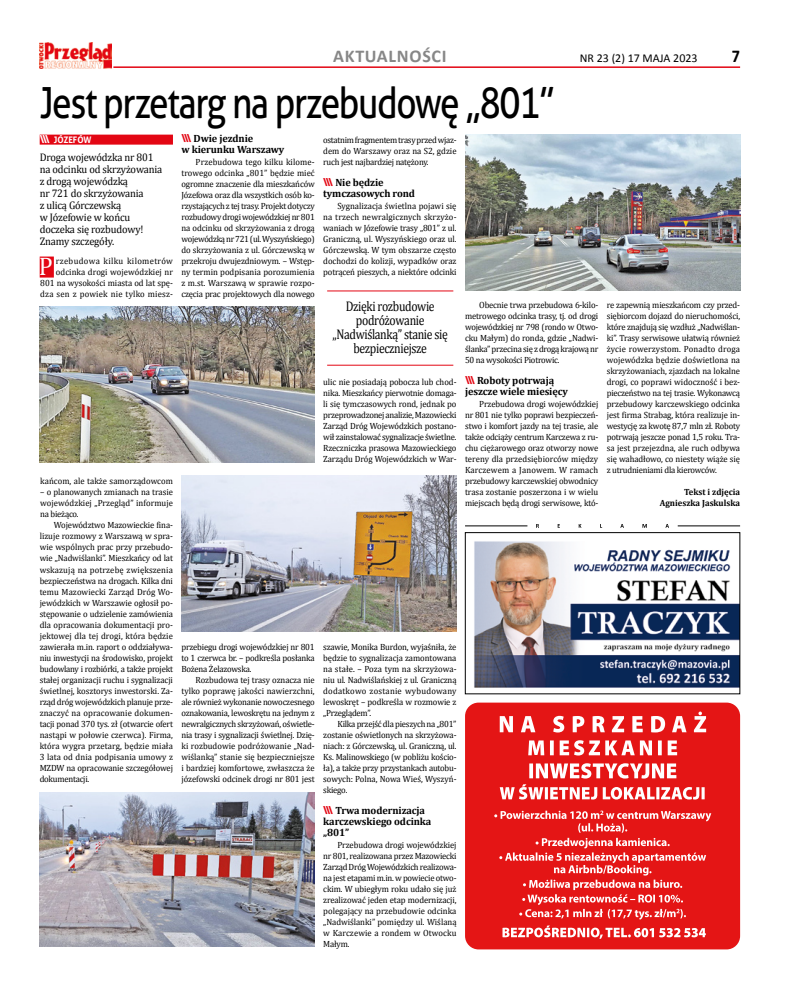
<style>
.page{position:relative;width:794px;height:993px;background:#fff}
.page>*{position:absolute;margin:0;border:0;box-sizing:border-box;transform-origin:0 0}
.t1{font:43px "Aller";letter-spacing:-.04em;color:#000;scale:.82 1}
.t2{font:25.5px "Cambria";color:#fff;scale:.96 1}
.t3{font:700 18px "Calibri";letter-spacing:.04em;color:#878787}
.t4{font:700 18px "Calibri";color:#000;scale:.9 1}
.t5{font:14px/14px "Cambria";letter-spacing:-.03em;color:#000;text-align:center;scale:.84 1}
.t6{font:12px "Calibri";color:#000}
.t7{font:11px/12px "Cambria";letter-spacing:-.015em;color:#000;scale:.95 1}
.t8{font:700 10.5px/11px "Cambria";letter-spacing:-.01em;color:#000}
.t9{font:9px/11px "Cambria";letter-spacing:-.01em;color:#000;text-align:justify;scale:.96 1}
.t10{font:700 9px/11px "Cambria";color:#000;text-align:right;scale:.96 1}
.t11{font:700 9px "Aller";color:#fff;scale:.96 1}
.s1{font-size:11px}
.s2{font-family:"Aller";font-size:11px;color:#e30613}
</style>
<div class="page">
<svg style="left:39px;top:43px;width:73px;height:25px"></svg>
<img style="left:40px;top:43px;width:71px;height:25px">
<hr style="left:113px;top:66px;width:627px;height:2px;background:#e30613">
<img style="left:474px;top:541px;width:264px;height:147px">
<div style="left:465px;top:532px;width:275px;height:161px;border:1px solid #000"></div>
<div style="left:466px;top:703px;width:272px;height:244px;background:#e41515;border-radius:12px"></div>
<div style="left:465px;top:702px;width:275px;height:247px;border:3px solid #e41515;border-radius:12px"></div>
<svg style="left:502px;top:925px;width:204px;height:13px"></svg>
<svg style="left:494px;top:810px;width:217px;height:109px"></svg>
<svg style="left:500px;top:784px;width:204px;height:15px"></svg>
<svg style="left:529px;top:763px;width:147px;height:15px"></svg>
<svg style="left:528px;top:740px;width:149px;height:15px"></svg>
<svg style="left:500px;top:711px;width:206px;height:21px"></svg>
<div style="left:40px;top:134px;width:133px;height:10px;background:#e30613"></div>
<div style="left:40px;top:256px;width:14px;height:21px;background:#e30613"></div>
<img style="left:465px;top:135px;width:275px;height:156px">
<img style="left:40px;top:307px;width:275px;height:155px">
<img style="left:181px;top:475px;width:275px;height:156px">
<img style="left:40px;top:792px;width:275px;height:154px">
<hr style="left:465px;top:525px;width:62px;height:1px;background:#000">
<hr style="left:677px;top:525px;width:63px;height:1px;background:#000">
<svg style="left:536px;top:524px;width:133px;height:3px"></svg>
<hr style="left:327px;top:290px;width:126px;height:1px;background:#e30613">
<hr style="left:327px;top:364px;width:126px;height:1px;background:#e30613">
<h3 class="t3" style="left:333px;top:45px;width:115px">AKTUALNOŚCI</h3>
<h3 class="t6" style="left:580px;top:51px;width:119px">NR 23 (2) 17 MAJA 2023</h3>
<h3 class="t4" style="left:731px;top:45px;width:11px">7</h3>
<h1 class="t1" style="left:40px;top:76px;width:630px">Jest przetarg na przebudowę „801”</h1>
<p class="t11" style="left:40px;top:134px;width:55px"><span class="s1">\\\</span> JÓZEFÓW</p>
<p class="t7" style="left:40px;top:151px;width:130px">Droga wojewódzka nr 801 na odcinku od skrzyżowania z drogą wojewódzką<br>nr 721 do skrzyżowania<br>z ulicą Górczewską<br>w Józefowie w końcu doczeka się rozbudowy!<br>Znamy szczegóły.</p>
<h2 class="t2" style="left:39px;top:251px;width:16px">P</h2>
<p class="t8" style="left:181px;top:133px;width:104px"><span class="s2">\\\</span> Dwie jezdnie<br>w kierunku Warszawy</p>
<p class="t9" style="left:181px;top:156px;width:140px;text-indent:14px">Przebudowa tego kilku kilome&shy;trowego odcinka „801” będzie mieć ogromne znaczenie dla mieszkańców Józefowa oraz dla wszystkich osób ko&shy;rzystających z tej trasy. Projekt dotyczy rozbudowy drogi wojewódzkiej nr 801 na odcinku od skrzyżowania z drogą wojewódzką nr 721 (ul. Wyszyńskiego) do skrzyżowania z ul. Górczewską w przekroju dwujezdniowym. – Wstęp&shy;ny termin podpisania porozumienia z m.st. Warszawą w sprawie rozpo&shy;częcia prac projektowych dla nowego</p>
<p class="t9" style="left:323px;top:134px;width:140px">ostatnim fragmentem trasy przed wjaz&shy;dem do Warszawy oraz na S2, gdzie ruch jest najbardziej natężony.</p>
<p class="t8" style="left:323px;top:177px;width:93px"><span class="s2">\\\</span> Nie będzie tymczasowych rond</p>
<p class="t9" style="left:323px;top:200px;width:140px;text-indent:14px">Sygnalizacja świetlna pojawi się na trzech newralgicznych skrzyżo&shy;waniach w Józefowie trasy „801” z ul.<br>Graniczną, ul. Wyszyńskiego oraz ul.<br>Górczewską. W tym obszarze często dochodzi do kolizji, wypadków oraz potrąceń pieszych, a niektóre odcinki</p>
<p class="t9" style="left:40px;top:255px;width:140px;text-align:right">rzebudowa kilku kilometrów odcinka drogi wojewódzkiej nr<br>801 na wysokości miasta od lat spę&shy;dza sen z powiek nie tylko miesz-</p>
<h3 class="t5" style="left:332px;top:299px;width:139px">Dzięki rozbudowie podróżowanie „Nadwiślanką” stanie się bezpieczniejsze</h3>
<p class="t9" style="left:40px;top:475px;width:140px">kańcom, ale także samorządowcom</p>
<p class="t9" style="left:40px;top:486px;width:140px">– o planowanych zmianach na trasie wojewódzkiej „Przegląd” informuje na bieżąco.</p>
<p class="t9" style="left:40px;top:519px;width:140px;text-indent:14px">Województwo Mazowieckie fina&shy;lizuje rozmowy z Warszawą w spra&shy;wie wspólnych prac przy przebudo&shy;wie „Nadwiślanki”. Mieszkańcy od lat wskazują na potrzebę zwiększenia bezpieczeństwa na drogach. Kilka dni temu Mazowiecki Zarząd Dróg Wo&shy;jewódzkich w Warszawie ogłosił po&shy;stępowanie o udzielenie zamówienia dla opracowania dokumentacji pro&shy;jektowej dla tej drogi, która będzie zawierała m.in. raport o oddziaływa&shy;niu inwestycji na środowisko, projekt budowlany i rozbiórki, a także projekt stałej organizacji ruchu i sygnalizacji świetlnej, kosztorys inwestorski. Za&shy;rząd dróg wojewódzkich planuje prze&shy;znaczyć na opracowanie dokumen&shy;tacji ponad 370 tys. zł (otwarcie ofert nastąpi w połowie czerwca). Firma, która wygra przetarg, będzie miała 3 lata od dnia podpisania umowy z MZDW na opracowanie szczegółowej dokumentacji.</p>
<p class="t9" style="left:181px;top:640px;width:140px">przebiegu drogi wojewódzkiej nr 801 to 1 czerwca br. – podkreśla posłanka Bożena Żelazowska.</p>
<p class="t9" style="left:181px;top:673px;width:140px;text-indent:14px">Rozbudowa tej trasy oznacza nie tylko poprawę jakości nawierzchni, ale również wykonanie nowoczesnego oznakowania, lewoskrętu na jednym z newralgicznych skrzyżowań, oświetle&shy;nia trasy i sygnalizacji świetlnej. Dzię&shy;ki rozbudowie podróżowanie „Nad&shy;wiślanką” stanie się bezpieczniejsze i bardziej komfortowe, zwłaszcza że józefowski odcinek drogi nr 801 jest</p>
<p class="t9" style="left:323px;top:376px;width:140px">ulic nie posiadają pobocza lub chod&shy;nika. Mieszkańcy pierwotnie domaga&shy;li się tymczasowych rond, jednak po przeprowadzonej analizie, Mazowiecki Zarząd Dróg Wojewódzkich postano&shy;wił zainstalować sygnalizacje świetlne.<br>Rzeczniczka prasowa Mazowieckiego Zarządu Dróg Wojewódzkich w War-</p>
<p class="t9" style="left:323px;top:640px;width:140px">szawie, Monika Burdon, wyjaśniła, że będzie to sygnalizacja zamontowana na stałe. – Poza tym na skrzyżowa&shy;niu ul. Nadwiślańskiej z ul. Graniczną dodatkowo zostanie wybudowany lewoskręt – podkreśla w rozmowie z „Przeglądem”.</p>
<p class="t9" style="left:323px;top:717px;width:140px;text-indent:14px">Kilka przejść dla pieszych na „801” zostanie oświetlonych na skrzyżowa&shy;niach: z Górczewską, ul. Graniczną, ul.<br>Ks. Malinowskiego (w pobliżu kościo&shy;ła), a także przy przystankach autobu&shy;sowych: Polna, Nowa Wieś, Wyszyń&shy;skiego.</p>
<p class="t8" style="left:323px;top:804px;width:110px"><span class="s2">\\\</span> Trwa modernizacja karczewskiego odcinka „801”</p>
<p class="t9" style="left:323px;top:838px;width:140px;text-indent:14px">Przebudowa drogi wojewódzkiej nr 801, realizowana przez Mazowiecki Zarząd Dróg Wojewódzkich realizowa&shy;na jest etapami m.in. w powiecie otwo&shy;ckim. W ubiegłym roku udało się już zrealizować jeden etap modernizacji, polegający na przebudowie odcinka „Nadwiślanki” pomiędzy ul. Wiślaną w Karczewie a rondem w Otwocku Małym.</p>
<p class="t9" style="left:465px;top:299px;width:140px;text-indent:14px">Obecnie trwa przebudowa 6-kilo&shy;metrowego odcinka trasy, tj. od drogi wojewódzkiej nr 798 (rondo w Otwo&shy;cku Małym) do ronda, gdzie „Nadwi&shy;ślanka” przecina się z drogą krajową nr 50 na wysokości Piotrowic.</p>
<p class="t8" style="left:465px;top:375px;width:104px"><span class="s2">\\\</span> Roboty potrwają jeszcze wiele miesięcy</p>
<p class="t9" style="left:465px;top:398px;width:140px;text-indent:14px">Przebudowa drogi wojewódzkiej nr 801 nie tylko poprawi bezpieczeń&shy;stwo i komfort jazdy na tej trasie, ale także odciąży centrum Karczewa z ru&shy;chu ciężarowego oraz otworzy nowe tereny dla przedsiębiorców między Karczewem a Janowem. W ramach przebudowy karczewskiej obwodnicy trasa zostanie poszerzona i w wielu miejscach będą drogi serwisowe, któ-</p>
<p class="t9" style="left:607px;top:299px;width:140px">re zapewnią mieszkańcom czy przed&shy;siębiorcom dojazd do nieruchomości, które znajdują się wzdłuż „Nadwiślan&shy;ki”. Trasy serwisowe ułatwią również życie rowerzystom. Ponadto droga wojewódzka będzie doświetlona na skrzyżowaniach, zjazdach na lokalne drogi, co poprawi widoczność i bez&shy;pieczeństwo na tej trasie. Wykonawcą przebudowy karczewskiego odcinka jest firma Strabag, która realizuje in&shy;westycję za kwotę 87,7 mln zł. Roboty potrwają jeszcze ponad 1,5 roku. Tra&shy;sa jest przejezdna, ale ruch odbywa się wahadłowo, co niestety wiąże się z utrudnieniami dla kierowców.</p>
<p class="t10" style="left:659px;top:486px;width:85px">Tekst i zdjęcia<br>Agnieszka Jaskulska</p>
</div>
